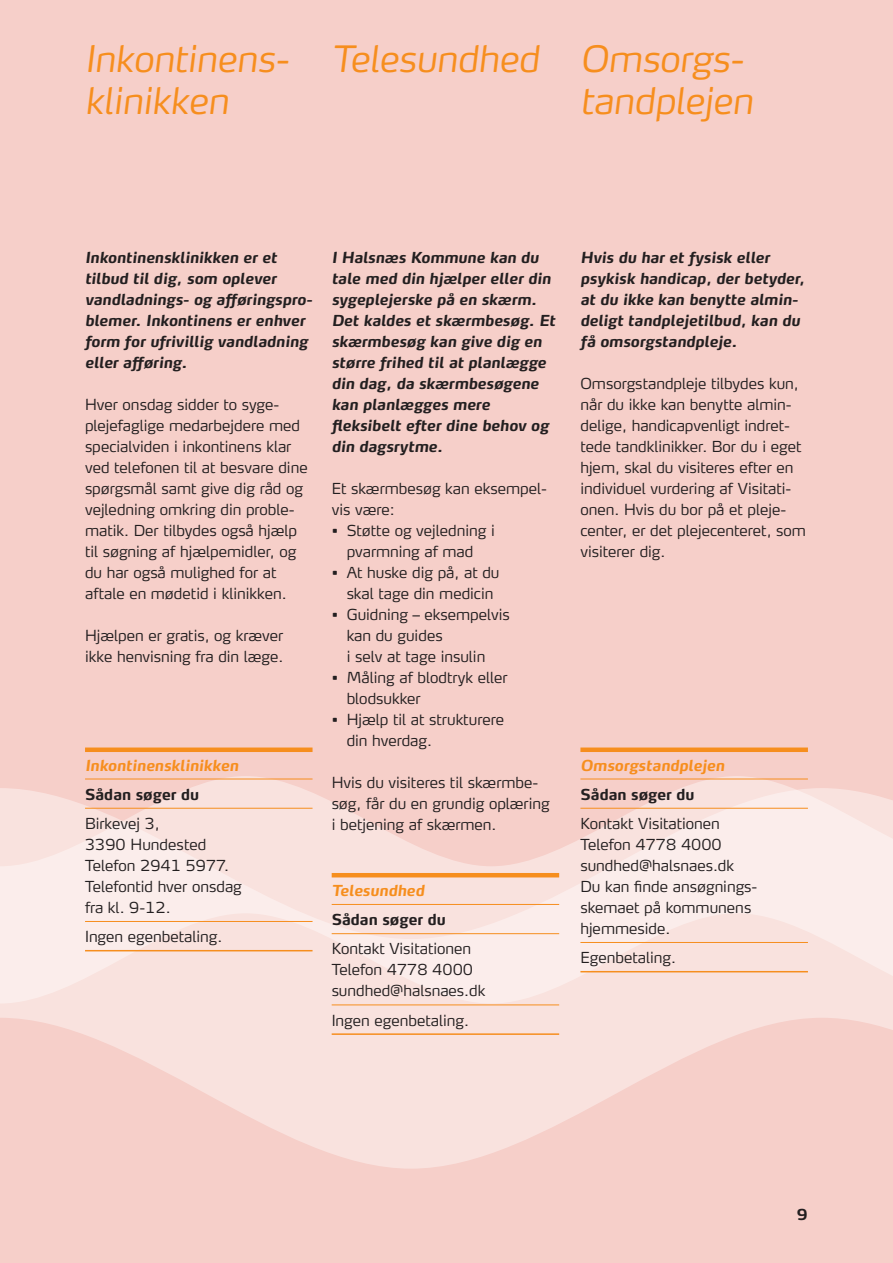
<style>
.page{position:relative;width:893px;height:1263px;background:#f6cfc9}
.page>*{position:absolute;margin:0;border:0;box-sizing:border-box;transform-origin:0 0}
.t1{font:italic 300 36px/42px "Max TF";color:#f68e1e}
.t2{font:300 15px/21px "Max TF";color:#231f20}
.t3{font:italic 700 15px/21px "Max TF";color:#231f20}
.t4{font:italic 700 15px "Max TF";color:#f68e1e}
.t5{font:700 15px "Max TF";color:#231f20}
</style>
<div class="page">
<svg style="left:0;top:1003px;width:893px;height:166px;fill:#f9e1de"></svg>
<svg style="left:0;top:776px;width:893px;height:227px;background:#f9e3df"></svg>
<hr style="left:332px;top:904px;width:227px;height:1px;background:#f68e1e">
<hr style="left:332px;top:933px;width:227px;height:1px;background:#f68e1e">
<hr style="left:332px;top:873px;width:227px;height:4px;background:#f68e1e">
<hr style="left:332px;top:1033px;width:227px;height:2px;background:#f68e1e">
<hr style="left:332px;top:1004px;width:227px;height:1px;background:#f68e1e">
<hr style="left:85px;top:779px;width:228px;height:1px;background:#f68e1e">
<hr style="left:85px;top:808px;width:228px;height:1px;background:#f68e1e">
<div style="left:85px;top:747px;width:228px;height:5px;background:#f68e1e"></div>
<hr style="left:85px;top:950px;width:228px;height:1px;background:#f68e1e">
<hr style="left:85px;top:921px;width:228px;height:1px;background:#f68e1e">
<hr style="left:580px;top:779px;width:228px;height:1px;background:#f68e1e">
<hr style="left:580px;top:808px;width:228px;height:1px;background:#f68e1e">
<div style="left:580px;top:747px;width:228px;height:5px;background:#f68e1e"></div>
<hr style="left:580px;top:971px;width:228px;height:1px;background:#f68e1e">
<hr style="left:580px;top:942px;width:228px;height:1px;background:#f68e1e">
<h1 class="t1" style="left:85px;top:37px;width:202px">Inkontinens&shy;klinikken</h1>
<h1 class="t1" style="left:332px;top:37px;width:209px">Telesundhed</h1>
<h1 class="t1" style="left:580px;top:37px;width:174px">Omsorgs&shy;tandplejen</h1>
<p class="t3" style="left:85px;top:247px;width:229px">Inkontinensklinikken er et tilbud til dig, som oplever vandladnings- og afføringspro&shy;blemer. Inkontinens er enhver form for ufrivillig vandladning eller afføring.</p>
<p class="t2" style="left:85px;top:394px;width:224px">Hver onsdag sidder to syge&shy;plejefaglige medarbejdere med specialviden i inkontinens klar ved telefonen til at besvare dine spørgsmål samt give dig råd og vejledning omkring din proble&shy;matik. Der tilbydes også hjælp til søgning af hjælpemidler, og du har også mulighed for at aftale en mødetid i klinikken.</p>
<p class="t2" style="left:85px;top:625px;width:200px">Hjælpen er gratis, og kræver ikke henvisning fra din læge.</p>
<p class="t4" style="left:85px;top:755px;width:155px">Inkontinensklinikken</p>
<p class="t5" style="left:85px;top:785px;width:116px">Sådan søger du</p>
<p class="t2" style="left:85px;top:813px;width:158px">Birkevej 3,<br>3390 Hundested<br>Telefon 2941 5977.<br>Telefontid hver onsdag fra kl. 9-12.</p>
<p class="t2" style="left:85px;top:926px;width:139px">Ingen egenbetaling.</p>
<p class="t3" style="left:332px;top:247px;width:225px">I Halsnæs Kommune kan du tale med din hjælper eller din sygeplejerske på en skærm.<br>Det kaldes et skærmbesøg. Et skærmbesøg kan give dig en større frihed til at planlægge din dag, da skærmbesøgene kan planlægges mere fleksibelt efter dine behov og din dagsrytme.</p>
<p class="t2" style="left:332px;top:478px;width:217px">Et skærmbesøg kan eksempel&shy;vis være:</p>
<p class="t2" style="left:332px;top:520px;width:165px;text-align:center">• Støtte og vejledning i pvarmning af mad</p>
<p class="t2" style="left:347px;top:562px;width:154px;text-indent:-15px">• At huske dig på, at du skal tage din medicin</p>
<p class="t2" style="left:347px;top:604px;width:165px;text-indent:-15px">• Guidning – eksempelvis kan du guides<br>i selv at tage insulin</p>
<p class="t2" style="left:347px;top:667px;width:162px;text-indent:-15px">• Måling af blodtryk eller blodsukker</p>
<p class="t2" style="left:347px;top:709px;width:159px;text-indent:-15px">• Hjælp til at strukturere din hverdag.</p>
<p class="t2" style="left:332px;top:772px;width:219px">Hvis du visiteres til skærmbe&shy;søg, får du en grundig oplæring i betjening af skærmen.</p>
<p class="t4" style="left:332px;top:881px;width:94px">Telesundhed</p>
<p class="t5" style="left:332px;top:910px;width:116px">Sådan søger du</p>
<p class="t2" style="left:332px;top:938px;width:155px">Kontakt Visitationen<br>Telefon 4778 4000 sundhed@halsnaes.dk</p>
<p class="t2" style="left:332px;top:1009px;width:139px">Ingen egenbetaling.</p>
<p class="t3" style="left:580px;top:247px;width:226px">Hvis du har et fysisk eller psykisk handicap, der betyder, at du ikke kan benytte almin&shy;deligt tandplejetilbud, kan du få omsorgstandpleje.</p>
<p class="t2" style="left:580px;top:373px;width:227px">Omsorgstandpleje tilbydes kun, når du ikke kan benytte almin&shy;delige, handicapvenligt indret&shy;tede tandklinikker. Bor du i eget hjem, skal du visiteres efter en individuel vurdering af Visitati&shy;onen. Hvis du bor på et pleje&shy;center, er det plejecenteret, som visiterer dig.</p>
<p class="t4" style="left:580px;top:755px;width:146px">Omsorgstandplejen</p>
<p class="t5" style="left:580px;top:785px;width:116px">Sådan søger du</p>
<p class="t2" style="left:580px;top:813px;width:177px">Kontakt Visitationen<br>Telefon 4778 4000 sundhed@halsnaes.dk<br>Du kan finde ansøgnings&shy;skemaet på kommunens hjemmeside.</p>
<p class="t2" style="left:580px;top:947px;width:97px">Egenbetaling.</p>
<p class="t5" style="left:797px;top:1205px;width:12px">9</p>
</div>
